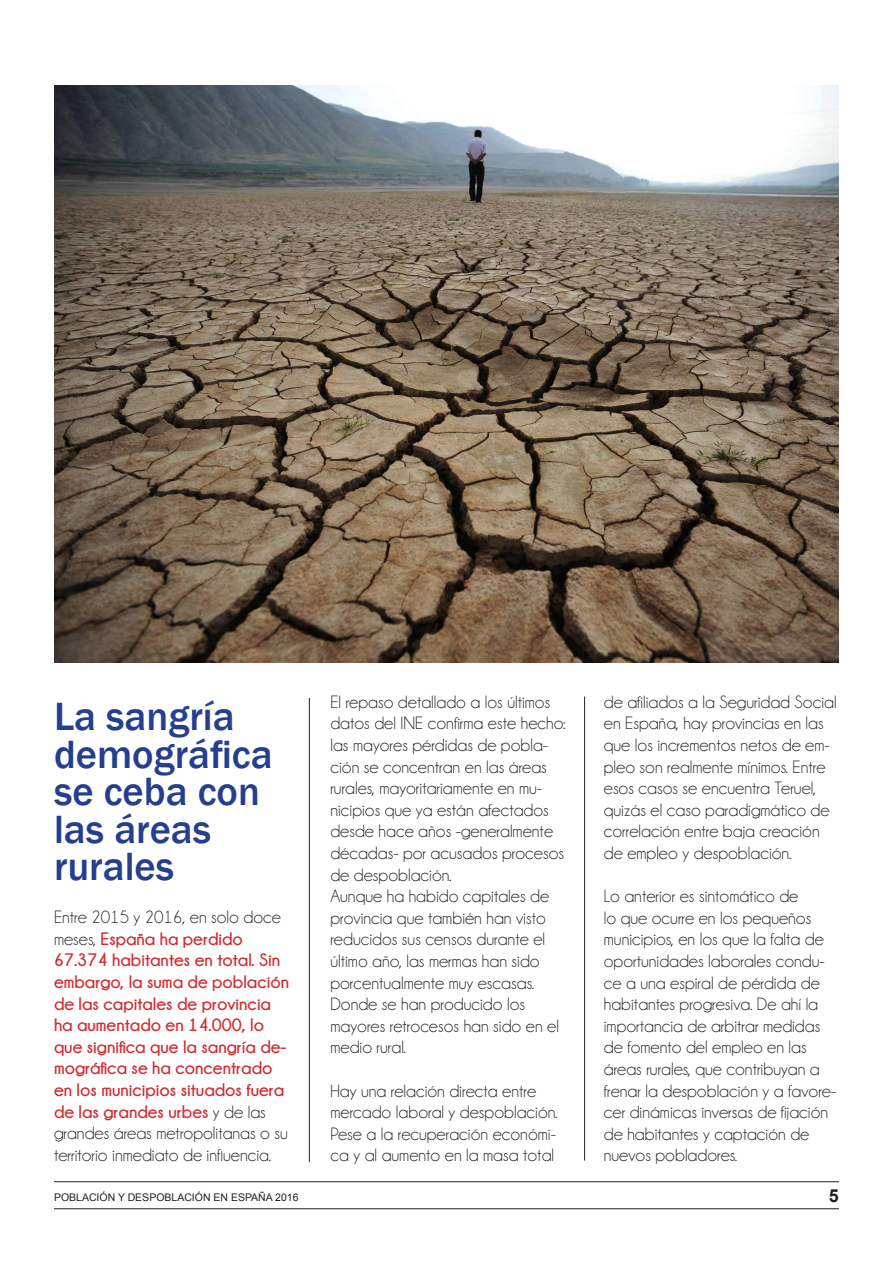
<style>
.page{position:relative;width:893px;height:1263px;background:#fff}
.page>*{position:absolute;margin:0;border:0;box-sizing:border-box;transform-origin:0 0}
.t1{font:500 40.5px/37.5px "Franklin Gothic";color:#253f8e}
.t2{font:18px/21.6px "Champagne&Limousines";color:#231f20}
.t3{font:700 18px/21.6px "Champagne&Limousines";color:#ce2e31}
.t4{font:700 18px "Arial";color:#231f20}
.t5{font:10.5px "Arial";color:#231f20}
.s1{font-weight:400;color:#231f20}
</style>
<div class="page">
<hr style="left:54px;top:1181px;width:785px;height:1px;background:#231f20">
<hr style="left:54px;top:1208px;width:785px;height:1px;background:#231f20">
<img style="left:54px;top:85px;width:785px;height:577px">
<hr style="left:309px;top:698px;width:1px;height:464px;background:#231f20">
<hr style="left:584px;top:697px;width:1px;height:463px;background:#231f20">
<p class="t1" style="left:54px;top:698px;width:220px">La sangría demográfica se ceba con las áreas</p>
<p class="t1" style="left:54px;top:848px;width:122px">rurales</p>
<p class="t3" style="left:54px;top:906px;width:237px"><span class="s1">Entre 2015 y 2016, en solo doce meses,</span> España ha perdido<br>67.374 habitantes en total. Sin embargo, la suma de población de las capitales de provincia ha aumentado en 14.000, lo que significa que la sangría de&shy;mográfica se ha concentrado en los municipios situados fuera de las grandes urbes <span class="s1">y de las grandes áreas metropolitanas o su territorio inmediato de influencia.</span></p>
<p class="t2" style="left:330px;top:691px;width:237px">El repaso detallado a los últimos datos del INE confirma este hecho: las mayores pérdidas de pobla&shy;ción se concentran en las áreas rurales, mayoritariamente en mu&shy;nicipios que ya están afectados desde hace años -generalmente décadas- por acusados procesos de despoblación.</p>
<p class="t2" style="left:330px;top:885px;width:230px">Aunque ha habido capitales de provincia que también han visto reducidos sus censos durante el último año, las mermas han sido porcentualmente muy escasas.<br>Donde se han producido los mayores retrocesos han sido en el medio rural.</p>
<p class="t2" style="left:330px;top:1080px;width:229px">Hay una relación directa entre mercado laboral y despoblación.<br>Pese a la recuperación económi&shy;ca y al aumento en la masa total</p>
<p class="t2" style="left:604px;top:691px;width:234px">de afiliados a la Seguridad Social en España, hay provincias en las que los incrementos netos de em&shy;pleo son realmente mínimos. Entre esos casos se encuentra Teruel, quizás el caso paradigmático de correlación entre baja creación de empleo y despoblación.</p>
<p class="t2" style="left:604px;top:885px;width:234px">Lo anterior es sintomático de<br>lo que ocurre en los pequeños municipios, en los que la falta de oportunidades laborales condu&shy;ce a una espiral de pérdida de habitantes progresiva. De ahí la importancia de arbitrar medidas de fomento del empleo en las áreas rurales, que contribuyan a frenar la despoblación y a favore&shy;cer dinámicas inversas de fijación de habitantes y captación de nuevos pobladores.</p>
<p class="t5" style="left:54px;top:1191px;width:246px">POBLACIÓN Y DESPOBLACIÓN EN ESPAÑA 2016</p>
<p class="t4" style="left:829px;top:1183px;width:12px">5</p>
</div>
